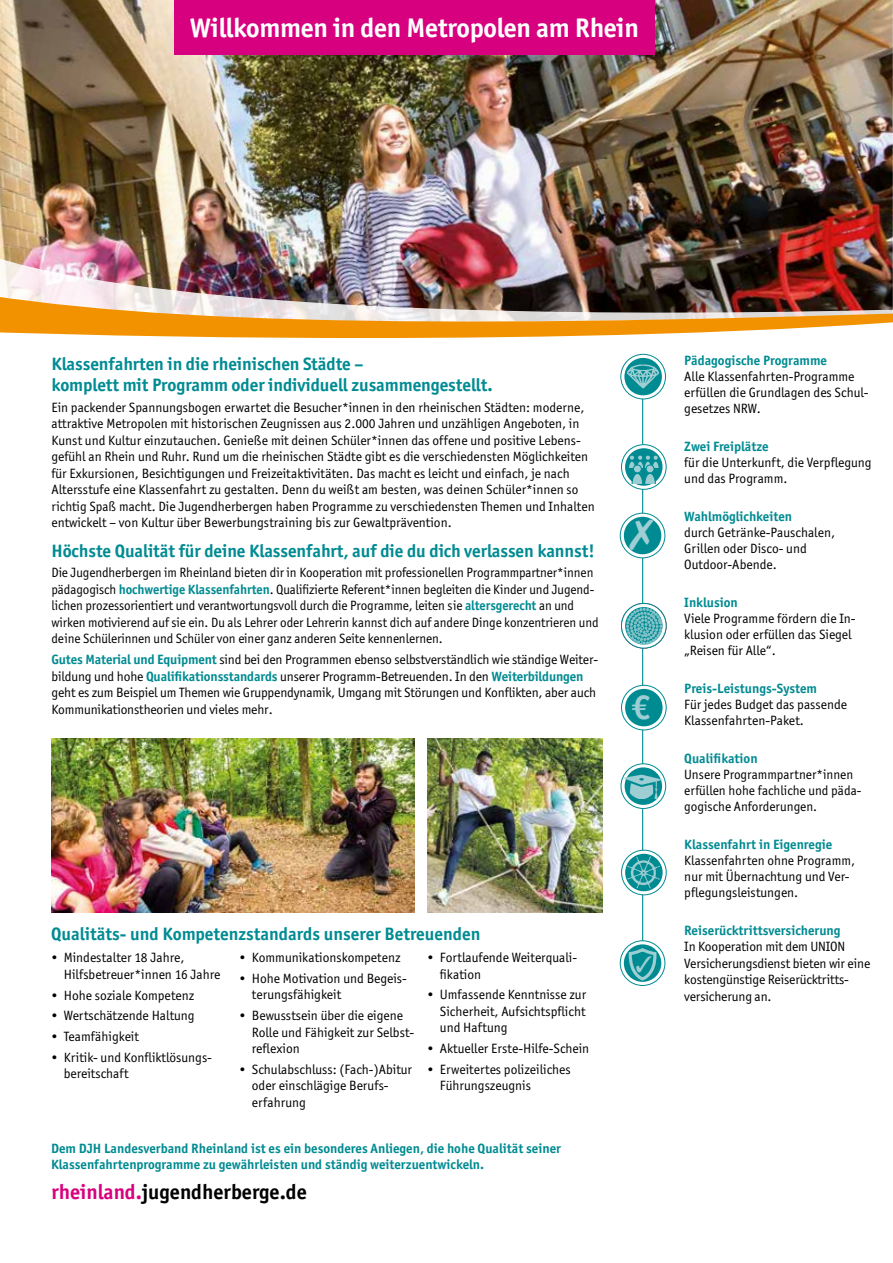
<style>
.page{position:relative;width:893px;height:1263px;background:#fff}
.page>*{position:absolute;margin:0;border:0;box-sizing:border-box;transform-origin:0 0}
.t1{font:700 34.8px "Officina Sans ITC Std";color:#9dced3}
.t2{font:700 27px "Officina Sans ITC Std";letter-spacing:-.01em;color:#fff}
.t3{font:700 21px "Officina Sans ITC Std";color:#000}
.t4{font:700 18px/21px "Officina Sans ITC Std";letter-spacing:-.005em;color:#008b92}
.t5{font:13.5px/16.5px "Officina Sans ITC Std";color:#000}
.t6{font:700 13.5px/16.5px "Officina Sans ITC Std";color:#008b92}
.s1{font-weight:700;color:#008b92}
.s2{color:#d7007e}
</style>
<div class="page">
<img style="left:0;top:0;width:893px;height:255px">
<img style="left:0;top:255px;width:893px;height:40px">
<svg style="left:0;top:295px;width:893px;height:62px"></svg>
<div style="left:175px;top:0;width:480px;height:54px;background:#d7007e"></div>
<hr style="left:642px;top:385px;width:1px;height:578px;background:#008b92">
<svg style="left:621px;top:354px;width:44px;height:45px"></svg>
<div style="left:620px;top:354px;width:46px;height:45px;border:1px solid #008b92;border-radius:50%"></div>
<div style="left:624px;top:358px;width:38px;height:37px;background:#008b92;border-radius:50%"></div>
<img style="left:626px;top:362px;width:34px;height:29px">
<svg style="left:621px;top:445px;width:45px;height:44px"></svg>
<div style="left:621px;top:444px;width:45px;height:46px;border:1px solid #008b92;border-radius:50%"></div>
<div style="left:625px;top:448px;width:37px;height:38px;background:#008b92;border-radius:50%"></div>
<svg style="left:628px;top:455px;width:31px;height:30px"></svg>
<svg style="left:620px;top:513px;width:45px;height:45px"></svg>
<div style="left:620px;top:513px;width:45px;height:45px;border:1px solid #008b92;border-radius:50%"></div>
<div style="left:624px;top:517px;width:37px;height:37px;background:#008b92;border-radius:50%"></div>
<svg style="left:621px;top:685px;width:45px;height:45px"></svg>
<div style="left:621px;top:685px;width:45px;height:45px;border:1px solid #008b92;border-radius:50%"></div>
<div style="left:625px;top:689px;width:38px;height:37px;background:#008b92;border-radius:50%"></div>
<svg style="left:621px;top:764px;width:45px;height:44px"></svg>
<div style="left:621px;top:763px;width:45px;height:46px;border:1px solid #008b92;border-radius:50%"></div>
<div style="left:625px;top:767px;width:37px;height:38px;background:#008b92;border-radius:50%"></div>
<img style="left:622px;top:772px;width:42px;height:27px">
<svg style="left:621px;top:850px;width:45px;height:45px"></svg>
<div style="left:621px;top:850px;width:45px;height:45px;border:1px solid #008b92;border-radius:50%"></div>
<img style="left:624px;top:852px;width:39px;height:40px">
<svg style="left:620px;top:941px;width:45px;height:44px"></svg>
<div style="left:620px;top:940px;width:45px;height:46px;border:1px solid #008b92;border-radius:50%"></div>
<svg style="left:624px;top:944px;width:37px;height:38px"></svg>
<svg style="left:621px;top:603px;width:45px;height:45px"></svg>
<div style="left:621px;top:603px;width:45px;height:45px;border:1px solid #008b92;border-radius:50%"></div>
<img style="left:625px;top:607px;width:37px;height:38px">
<svg style="left:629px;top:613px;width:33px;height:31px"></svg>
<img style="left:51px;top:738px;width:363px;height:175px">
<img style="left:428px;top:738px;width:175px;height:175px">
<svg style="left:629px;top:519px;width:24px;height:31px"></svg>
<svg style="left:627px;top:950px;width:31px;height:32px"></svg>
<h2 class="t2" style="left:190px;top:11px;width:450px">Willkommen in den Metropolen am Rhein</h2>
<h3 class="t4" style="left:51px;top:353px;width:443px">Klassenfahrten in die rheinischen Städte –<br>komplett mit Programm oder individuell zusammengestellt.</h3>
<p class="t5" style="left:51px;top:399px;width:545px">Ein packender Spannungsbogen erwartet die Besucher*innen in den rheinischen Städten: moderne, attraktive Metropolen mit historischen Zeugnissen aus 2.000 Jahren und unzähligen Angeboten, in Kunst und Kultur einzutauchen. Genieße mit deinen Schüler*innen das offene und positive Lebens&shy;gefühl an Rhein und Ruhr. Rund um die rheinischen Städte gibt es die verschiedensten Möglichkeiten für Exkursionen, Besichtigungen und Freizeitaktivitäten. Das macht es leicht und einfach, je nach Altersstufe eine Klassenfahrt zu gestalten. Denn du weißt am besten, was deinen Schüler*innen so richtig Spaß macht. Die Jugendherbergen haben Programme zu verschiedensten Themen und Inhalten entwickelt – von Kultur über Bewerbungstraining bis zur Gewaltprävention.</p>
<h3 class="t4" style="left:51px;top:540px;width:545px">Höchste Qualität für deine Klassenfahrt, auf die du dich verlassen kannst!</h3>
<p class="t5" style="left:51px;top:564px;width:549px">Die Jugendherbergen im Rheinland bieten dir in Kooperation mit professionellen Programmpartner*innen pädagogisch <span class="s1">hochwertige Klassenfahrten</span>. Qualifizierte Referent*innen begleiten die Kinder und Jugend&shy;lichen prozessorientiert und verantwortungsvoll durch die Programme, leiten sie <span class="s1">altersgerecht</span> an und wirken motivierend auf sie ein. Du als Lehrer oder Lehrerin kannst dich auf andere Dinge konzentrieren und deine Schülerinnen und Schüler von einer ganz anderen Seite kennenlernen.</p>
<p class="t5" style="left:51px;top:651px;width:548px"><span class="s1">Gutes Material und Equipment</span> sind bei den Programmen ebenso selbstverständlich wie ständige Weiter&shy;bildung und hohe <span class="s1">Qualifikationsstandards</span> unserer Programm-Betreuenden. In den <span class="s1">Weiterbildungen </span>geht es zum Beispiel um Themen wie Gruppendynamik, Umgang mit Störungen und Konflikten, aber auch Kommunikationstheorien und vieles mehr.</p>
<h1 class="t1" style="left:631px;top:686px;width:20px">€</h1>
<h3 class="t4" style="left:51px;top:923px;width:431px">Qualitäts- und Kompetenzstandards unserer Betreuenden</h3>
<p class="t5" style="left:64px;top:949px;width:158px;text-indent:-13px">• Mindestalter 18 Jahre,<br>Hilfsbetreuer*innen 16 Jahre</p>
<p class="t5" style="left:51px;top:986px;width:145px">• Hohe soziale Kompetenz</p>
<p class="t5" style="left:51px;top:1007px;width:145px">• Wertschätzende Haltung</p>
<p class="t5" style="left:51px;top:1028px;width:89px">• Teamfähigkeit</p>
<p class="t5" style="left:64px;top:1049px;width:150px;text-indent:-13px">• Kritik- und Konfliktlösungs&shy;bereitschaft</p>
<p class="t5" style="left:239px;top:949px;width:163px">• Kommunikationskompetenz</p>
<p class="t5" style="left:252px;top:970px;width:156px;text-indent:-13px">• Hohe Motivation und Begeis&shy;terungsfähigkeit</p>
<p class="t5" style="left:252px;top:1007px;width:164px;text-indent:-13px">• Bewusstsein über die eigene<br>Rolle und Fähigkeit zur Selbst&shy;reflexion</p>
<p class="t5" style="left:252px;top:1061px;width:162px;text-indent:-13px">• Schulabschluss: (Fach-)Abitur oder einschlägige Berufs&shy;erfahrung</p>
<p class="t5" style="left:440px;top:949px;width:139px;text-indent:-13px">• Fortlaufende Weiterquali&shy;fikation</p>
<p class="t5" style="left:440px;top:986px;width:148px;text-align:justify;text-indent:-13px">• Umfassende Kenntnisse zur Sicherheit, Aufsichtspflicht und Haftung</p>
<p class="t5" style="left:427px;top:1040px;width:164px">• Aktueller Erste-Hilfe-Schein</p>
<p class="t5" style="left:440px;top:1061px;width:132px;text-indent:-13px">• Erweitertes polizeiliches<br>Führungszeugnis</p>
<p class="t6" style="left:51px;top:1140px;width:512px">Dem DJH Landesverband Rheinland ist es ein besonderes Anliegen, die hohe Qualität seiner<br>Klassenfahrtenprogramme zu gewährleisten und ständig weiterzuentwickeln.</p>
<h3 class="t3" style="left:51px;top:1178px;width:257px"><span class="s2">rheinland.</span>jugendherberge.de</h3>
<p class="t6" style="left:684px;top:352px;width:144px">Pädagogische Programme</p>
<p class="t5" style="left:684px;top:368px;width:186px">Alle Klassenfahrten-Programme erfüllen die Grundlagen des Schul&shy;gesetzes NRW.</p>
<p class="t6" style="left:684px;top:438px;width:86px">Zwei Freiplätze</p>
<p class="t5" style="left:684px;top:454px;width:189px">für die Unterkunft, die Verpflegung und das Programm.</p>
<p class="t6" style="left:684px;top:508px;width:109px">Wahlmöglichkeiten</p>
<p class="t5" style="left:684px;top:524px;width:152px">durch Getränke-Pauschalen,<br>Grillen oder Disco- und<br>Outdoor-Abende.</p>
<p class="t6" style="left:684px;top:594px;width:55px">Inklusion</p>
<p class="t5" style="left:684px;top:610px;width:173px">Viele Programme fördern die In&shy;klusion oder erfüllen das Siegel „Reisen für Alle“.</p>
<p class="t6" style="left:684px;top:680px;width:134px">Preis-Leistungs-System</p>
<p class="t5" style="left:684px;top:696px;width:164px">Für jedes Budget das passende<br>Klassenfahrten-Paket.</p>
<p class="t6" style="left:684px;top:750px;width:75px">Qualifikation</p>
<p class="t5" style="left:684px;top:766px;width:179px">Unsere Programmpartner*innen erfüllen hohe fachliche und päda&shy;gogische Anforderungen.</p>
<p class="t6" style="left:684px;top:836px;width:149px">Klassenfahrt in Eigenregie</p>
<p class="t5" style="left:684px;top:852px;width:172px">Klassenfahrten ohne Programm, nur mit Übernachtung und Ver&shy;pflegungsleistungen.</p>
<p class="t6" style="left:684px;top:922px;width:158px">Reiserücktrittsversicherung</p>
<p class="t5" style="left:684px;top:938px;width:187px">In Kooperation mit dem UNION<br>Versicherungsdienst bieten wir eine kostengünstige Reiserücktritts&shy;versicherung an.</p>
</div>
